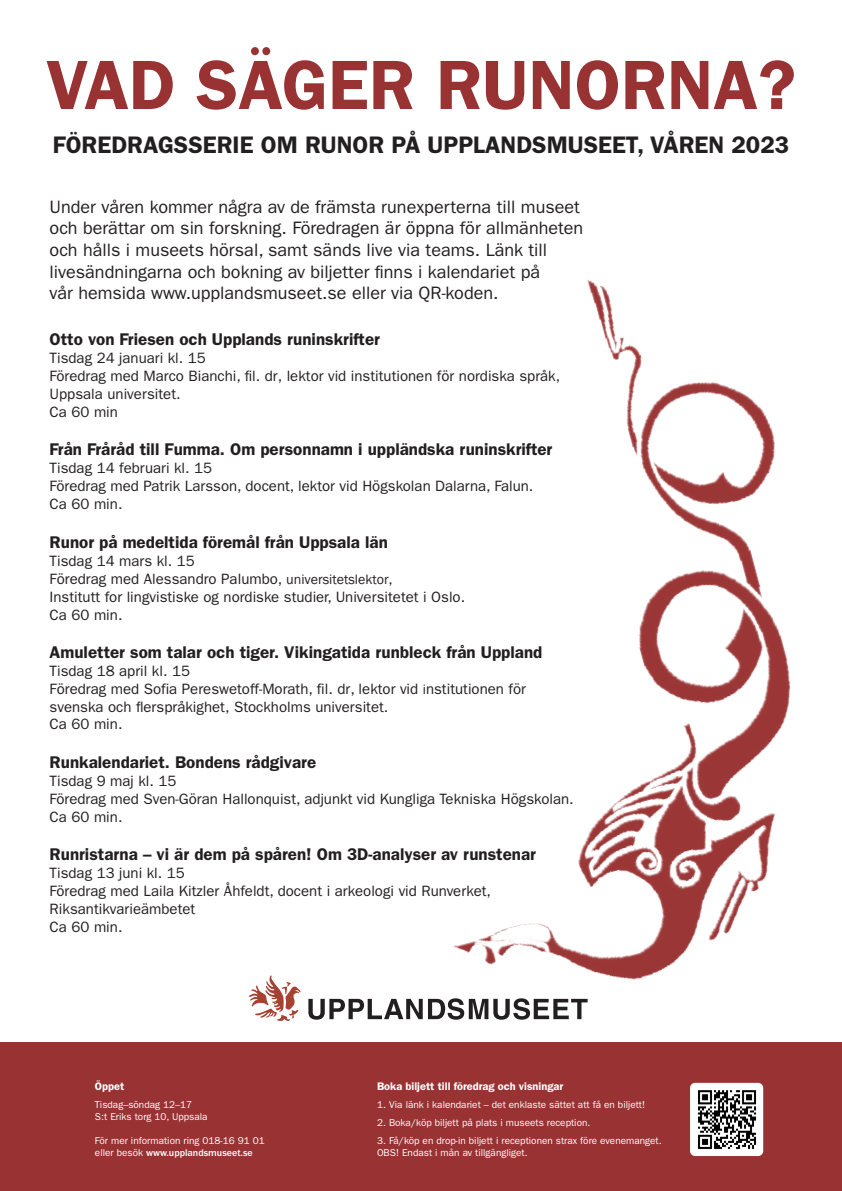
<style>
.page{position:relative;width:842px;height:1191px;background:#fff}
.page>*{position:absolute;margin:0;border:0;box-sizing:border-box;transform-origin:0 0}
.t1{font:600 70px "ITC Franklin Gothic Std";color:#933}
.t2{font:600 24px "ITC Franklin Gothic Std";color:#231f20}
.t3{font:18px/21.6px "ITC Franklin Gothic Std";color:#231f20}
.t4{font:600 17px "ITC Franklin Gothic Std";color:#231f20}
.t5{font:15px/18px "ITC Franklin Gothic Std";color:#231f20}
.t6{font:600 11px "ITC Franklin Gothic Std";color:#fff}
.t7{font:10px "ITC Franklin Gothic Std";color:#fff}
.t8{font:500 10px "ITC Franklin Gothic Std";color:#fff}
.s1{font-family:"Franklin Gothic";font-size:14px}
.s2{font-size:14px}
.s3{font-weight:400}
</style>
<div class="page">
<svg style="left:249px;top:975px;width:30px;height:46px"></svg>
<div style="left:0;top:1042px;width:842px;height:149px;background:#933"></div>
<img style="left:690px;top:1082px;width:73px;height:74px">
<img style="left:279px;top:279px;width:512px;height:742px">
<p class="t1" style="left:46px;top:44px;width:751px">VAD SÄGER RUNORNA?</p>
<p class="t2" style="left:53px;top:130px;width:738px">FÖREDRAGSSERIE OM RUNOR PÅ UPPLANDSMUSEET, VÅREN 2023</p>
<p class="t3" style="left:50px;top:196px;width:535px">Under våren kommer några av de främsta runexperterna till museet och berättar om sin forskning. Föredragen är öppna för allmänheten och hålls i museets hörsal, samt sänds live via teams. Länk till livesändningarna och bokning av biljetter finns i kalendariet på</p>
<p class="t3" style="left:50px;top:282px;width:450px">vår hemsida www.upplandsmuseet.se eller via QR-koden.</p>
<p class="t4" style="left:50px;top:329px;width:332px">Otto von Friesen och Upplands runinskrifter</p>
<p class="t5" style="left:50px;top:349px;width:512px">Tisdag 24 januari kl. 15<br>Föredrag med Marco Bianchi, fil. dr, lektor vid institutionen för nordiska språk, Uppsala universitet.<br>Ca 60 min</p>
<p class="t4" style="left:50px;top:439px;width:504px">Från Fråråd till Fumma. Om personnamn i uppländska runinskrifter</p>
<p class="t5" style="left:50px;top:459px;width:485px">Tisdag 14 februari kl. 15<br>Föredrag med Patrik Larsson, docent, lektor vid Högskolan Dalarna, Falun.<br>Ca 60 min.</p>
<p class="t4" style="left:50px;top:532px;width:340px">Runor på medeltida föremål från Uppsala län</p>
<p class="t5" style="left:50px;top:551px;width:417px">Tisdag 14 mars kl. 15<br>Föredrag med Alessandro Palumbo, <span class="s1">universitetslektor</span><span class="s2">,<br></span>Institutt for lingvistiske og nordiske studier, Universitetet i Oslo.<br>Ca 60 min.</p>
<p class="t4" style="left:50px;top:642px;width:494px">Amuletter som talar och tiger. Vikingatida runbleck från Uppland</p>
<p class="t5" style="left:50px;top:662px;width:478px">Tisdag 18 april kl. 15<br>Föredrag med Sofia Pereswetoff-Morath, fil. dr, lektor vid <span class="s1">i</span>nstitutionen för svenska och flerspråkighet, Stockholms universitet.<br>Ca 60 min.</p>
<p class="t4" style="left:50px;top:752px;width:268px">Runkalendariet. Bondens rådgivare</p>
<p class="t5" style="left:50px;top:772px;width:526px">Tisdag 9 maj kl. 15<br>Föredrag med Sven-Göran Hallonquist, adjunkt vid Kungliga Tekniska Högskolan.<br>Ca 60 min.</p>
<p class="t4" style="left:50px;top:844px;width:488px">Runristarna – vi är dem på spåren! Om 3D-analyser av runstenar</p>
<p class="t5" style="left:50px;top:864px;width:443px">Tisdag 13 juni kl. 15<br>Föredrag med Laila Kitzler Åhfeldt, docent i arkeologi vid Runverket,<br>Riksantikvarieämbetet<br>Ca 60 min.</p>
<p class="t6" style="left:95px;top:1079px;width:31px">Öppet</p>
<p class="t7" style="left:95px;top:1099px;width:99px">Tisdag–söndag 12–17</p>
<p class="t7" style="left:95px;top:1111px;width:114px">S:t Eriks torg 10, Uppsala</p>
<p class="t7" style="left:95px;top:1135px;width:171px">För mer information ring 018-16 91 01</p>
<p class="t8" style="left:95px;top:1147px;width:159px"><span class="s3">eller besök</span> www.upplandsmuseet.se</p>
<p class="t6" style="left:377px;top:1080px;width:188px">Boka biljett till föredrag och visningar</p>
<p class="t7" style="left:377px;top:1099px;width:270px">1. Via länk i kalendariet – det enklaste sättet att få en biljett!</p>
<p class="t7" style="left:377px;top:1117px;width:215px">2. Boka/köp biljett på plats i museets reception.</p>
<p class="t7" style="left:377px;top:1135px;width:286px">3. Få/köp en drop-in biljett i receptionen strax före evenemanget.</p>
<p class="t7" style="left:377px;top:1147px;width:152px">OBS! Endast i mån av tillgängliget.</p>
</div>
